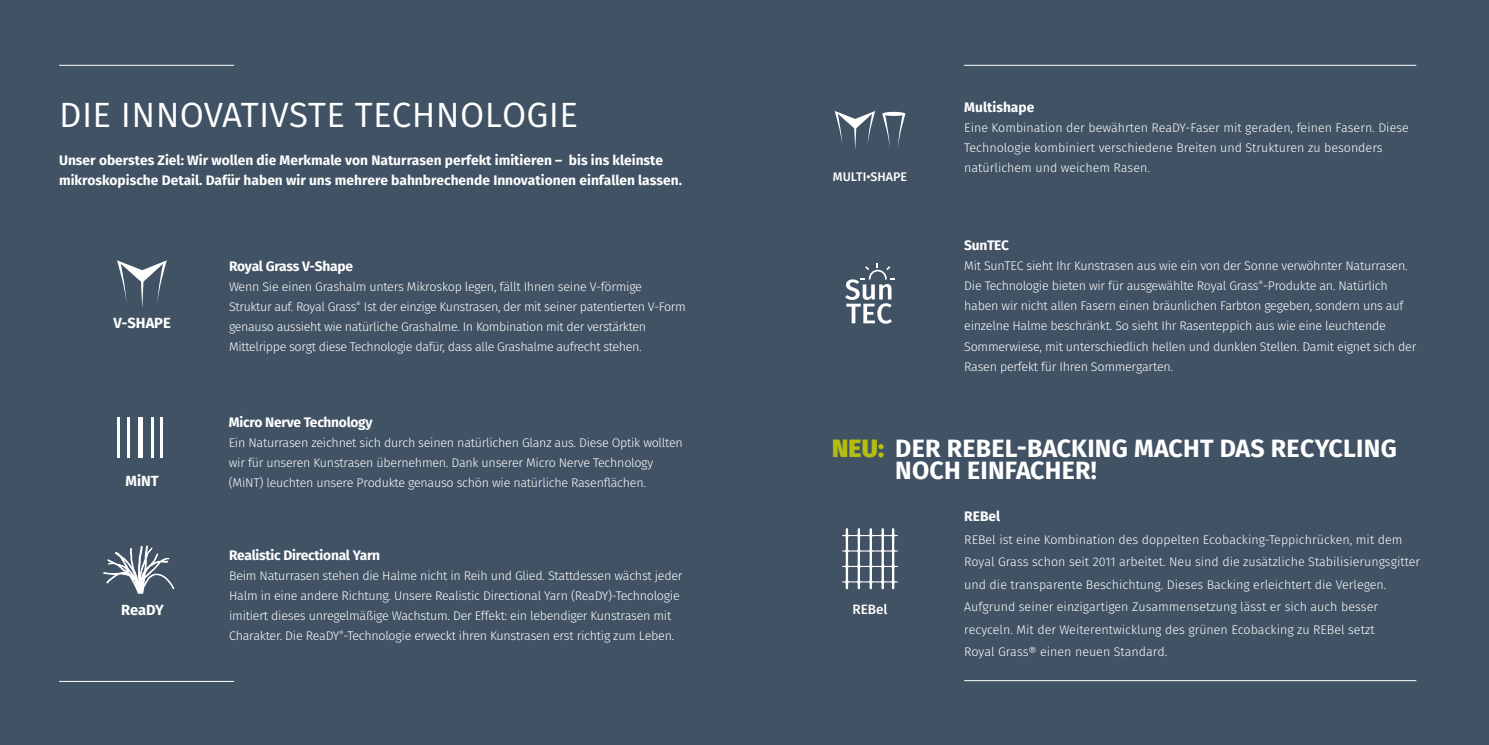
<style>
.page{position:relative;width:1489px;height:745px;background:#fff}
.page>*{position:absolute;margin:0;border:0;box-sizing:border-box;transform-origin:0 0}
.t1{font:35px "Fira Sans";letter-spacing:.01em;color:#fff}
.t2{font:700 25px/22.5px "Fira Sans";letter-spacing:.01em;color:#fff}
.t3{font:700 14.62px "Fira Sans";color:#fff}
.t4{font:700 13.75px/20px "Fira Sans";color:#fff}
.t5{font:700 13.75px "Fira Sans";letter-spacing:-.02em;color:#fff}
.t6{font:500 13.5px "Fira Sans";color:#fff}
.t7{font:300 12.5px/20px "Fira Sans";letter-spacing:-.02em;color:#fff}
.t8{font:300 12.5px/22.5px "Fira Sans";color:#fff}
.t9{font:500 12.5px "Fira Sans";color:#fff}
.s1{font-weight:800;color:#b4be0f}
</style>
<div class="page">
<div style="left:0;top:0;width:1488px;height:744px;background:#415265"></div>
<svg style="left:845px;top:263px;width:49px;height:60px"></svg>
<svg style="left:842px;top:528px;width:55px;height:61px"></svg>
<svg style="left:117px;top:260px;width:50px;height:48px"></svg>
<hr style="left:160px;top:417px;width:3px;height:41px;background:#fff">
<hr style="left:151px;top:417px;width:2px;height:41px;background:#fff">
<hr style="left:138px;top:417px;width:4px;height:41px;background:#fff">
<hr style="left:118px;top:417px;width:2px;height:41px;background:#fff">
<hr style="left:127px;top:417px;width:3px;height:41px;background:#fff">
<svg style="left:103px;top:545px;width:71px;height:49px"></svg>
<hr style="left:964px;top:65px;width:452px;height:1px;background:#fff">
<hr style="left:59px;top:65px;width:175px;height:1px;background:#fff">
<hr style="left:964px;top:680px;width:452px;height:1px;background:#fff">
<hr style="left:59px;top:680px;width:175px;height:1px;background:#fff">
<svg style="left:834px;top:111px;width:41px;height:39px"></svg>
<svg style="left:882px;top:112px;width:23px;height:35px"></svg>
<h1 class="t1" style="left:59px;top:89px;width:520px">DIE INNOVATIVSTE TECHNOLOGIE</h1>
<p class="t4" style="left:59px;top:149px;width:624px">Unser oberstes Ziel: Wir wollen die Merkmale von Naturrasen perfekt imitieren – bis ins kleinste mikroskopische Detail. Dafür haben wir uns mehrere bahnbrechende Innovationen einfallen lassen.</p>
<p class="t3" style="left:113px;top:310px;width:59px">V-SHAPE</p>
<p class="t3" style="left:125px;top:468px;width:35px">MiNT</p>
<p class="t3" style="left:121px;top:597px;width:44px">ReaDY</p>
<p class="t5" style="left:229px;top:255px;width:125px">Royal Grass V-Shape</p>
<p class="t7" style="left:229px;top:276px;width:458px">Wenn Sie einen Grashalm unters Mikroskop legen, fällt Ihnen seine V-förmige Struktur auf. Royal Grass<sup>®</sup> Ist der einzige Kunstrasen, der mit seiner patentierten V-Form genauso aussieht wie natürliche Grashalme. In Kombination mit der verstärkten Mittelrippe sorgt diese Technologie dafür, dass alle Grashalme aufrecht stehen.</p>
<p class="t5" style="left:229px;top:410px;width:145px">Micro Nerve Technology</p>
<p class="t7" style="left:229px;top:432px;width:455px">Ein Naturrasen zeichnet sich durch seinen natürlichen Glanz aus. Diese Optik wollten wir für unseren Kunstrasen übernehmen. Dank unserer Micro Nerve Technology (MiNT) leuchten unsere Produkte genauso schön wie natürliche Rasenflächen.</p>
<p class="t5" style="left:229px;top:543px;width:153px">Realistic Directional Yarn</p>
<p class="t7" style="left:229px;top:565px;width:455px">Beim Naturrasen stehen die Halme nicht in Reih und Glied. Stattdessen wächst jeder Halm in eine andere Richtung. Unsere Realistic Directional Yarn (ReaDY)-Technologie imitiert dieses unregelmäßige Wachstum. Der Effekt: ein lebendiger Kunstrasen mit Charakter. Die ReaDY<sup>®</sup>-Technologie erweckt ihren Kunstrasen erst richtig zum Leben.</p>
<p class="t9" style="left:832px;top:166px;width:76px">MULTI•SHAPE</p>
<p class="t4" style="left:964px;top:96px;width:71px">Multishape</p>
<p class="t8" style="left:964px;top:117px;width:446px;line-height:20px">Eine Kombination der bewährten ReaDY-Faser mit geraden, feinen Fasern. Diese<br>Technologie kombiniert verschiedene Breiten und Strukturen zu besonders natürlichem und weichem Rasen.</p>
<p class="t4" style="left:964px;top:234px;width:46px">SunTEC</p>
<p class="t7" style="left:964px;top:256px;width:453px">Mit SunTEC sieht Ihr Kunstrasen aus wie ein von der Sonne verwöhnter Naturrasen.<br>Die Technologie bieten wir für ausgewählte Royal Grass<sup>®</sup>-Produkte an. Natürlich haben wir nicht allen Fasern einen bräunlichen Farbton gegeben, sondern uns auf einzelne Halme beschränkt. So sieht Ihr Rasenteppich aus wie eine leuchtende Sommerwiese, mit unterschiedlich hellen und dunklen Stellen. Damit eignet sich der Rasen perfekt für Ihren Sommergarten.</p>
<h2 class="t2" style="left:895px;top:434px;width:503px;text-indent:-63px"><span class="s1">NEU:</span> DER REBEL-BACKING MACHT DAS RECYCLING<br>NOCH EINFACHER!</h2>
<p class="t6" style="left:852px;top:598px;width:37px">REBel</p>
<p class="t4" style="left:964px;top:505px;width:37px">REBel</p>
<p class="t8" style="left:964px;top:527px;width:457px">REBel ist eine Kombination des doppelten Ecobacking-Teppichrücken, mit dem Royal Grass schon seit 2011 arbeitet. Neu sind die zusätzliche Stabilisierungsgitter und die transparente Beschichtung. Dieses Backing erleichtert die Verlegen.<br>Aufgrund seiner einzigartigen Zusammensetzung lässt er sich auch besser recyceln. Mit der Weiterentwicklung des grünen Ecobacking zu REBel setzt<br>Royal Grass® einen neuen Standard.</p>
</div>
